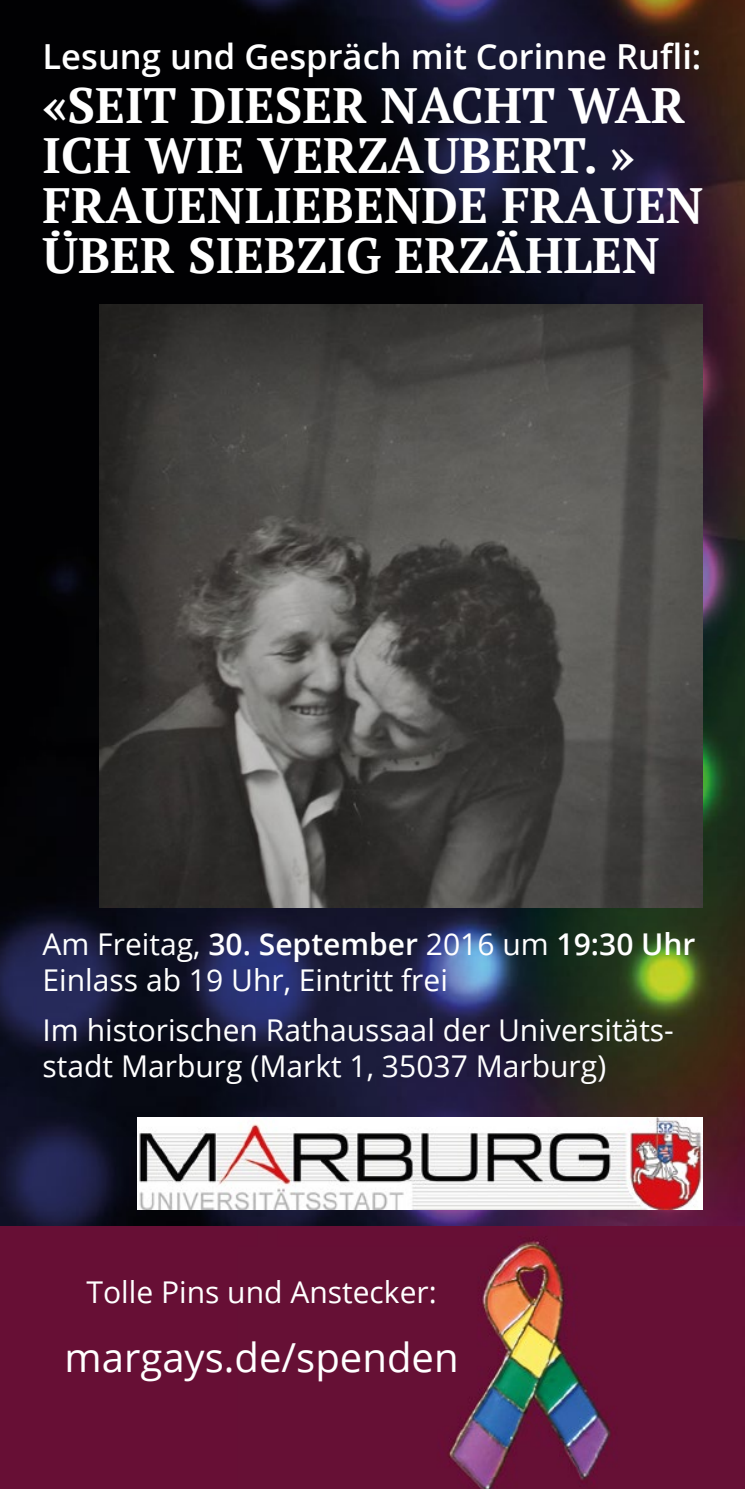
<style>
.page{position:relative;width:745px;height:1489px;background:#fff}
.page>*{position:absolute;margin:0;border:0;box-sizing:border-box;transform-origin:0 0}
.t1{font:700 49.5px/50px "PT Serif";color:#fff}
.t2{font:40px "Open Sans";color:#fff}
.t3{font:600 34.5px "Open Sans";color:#fff}
.t4{font:30px/36px "Open Sans";color:#fff}
.s1{font-weight:600}
</style>
<div class="page">
<img style="left:0;top:0;width:744px;height:1226px">
<img style="left:99px;top:305px;width:603px;height:602px">
<img style="left:0;top:1226px;width:744px;height:262px">
<img style="left:137px;top:1117px;width:565px;height:92px">
<p class="t3" style="left:43px;top:33px;width:660px">Lesung und Gespräch mit Corinne Rufli:</p>
<p class="t1" style="left:43px;top:79px;width:644px">«SEIT DIESER NACHT WAR<br>ICH WIE VERZAUBERT. »</p>
<p class="t1" style="left:43px;top:179px;width:662px">FRAUENLIEBENDE FRAUEN<br>ÜBER SIEBZIG ERZÄHLEN</p>
<p class="t4" style="left:43px;top:924px;width:654px">Am Freitag, <span class="s1">30. September</span> 2016 um <span class="s1">19:30 Uhr<br></span>Einlass ab 19 Uhr, Eintritt frei</p>
<p class="t4" style="left:43px;top:1011px;width:632px">Im historischen Rathaussaal der Universitäts&shy;stadt Marburg (Markt 1, 35037 Marburg)</p>
<p class="t4" style="left:86px;top:1272px;width:351px">Tolle Pins und Anstecker:</p>
<p class="t2" style="left:64px;top:1329px;width:395px">margays.de/spenden</p>
</div>
